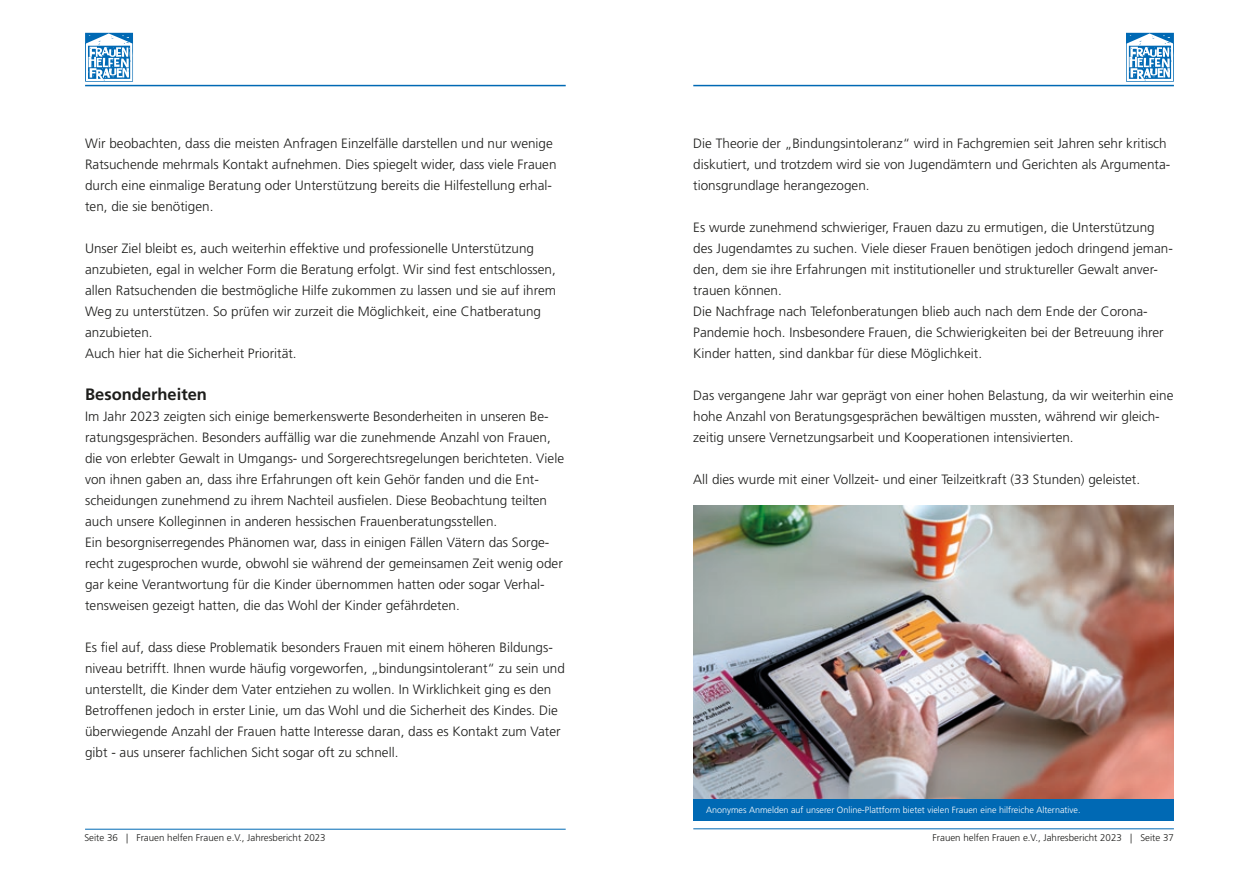
<style>
.page{position:relative;width:1259px;height:893px;background:#fff}
.page>*{position:absolute;margin:0;border:0;box-sizing:border-box;transform-origin:0 0}
.t1{font:700 16.5px "Frutiger LT Std";color:#1d1d1b}
.t2{font:300 13.5px/21px "Frutiger LT Std";color:#1d1d1b}
.t3{font:300 9.75px "Frutiger LT Std";color:#1d1d1b}
.t4{font:300 9px "Frutiger LT Std";color:#fff}
</style>
<div class="page">
<svg style="left:1126px;top:33px;width:48px;height:49px"></svg>
<svg style="left:85px;top:33px;width:48px;height:49px"></svg>
<hr style="left:693px;top:85px;width:481px;height:1px;background:#0069b4">
<hr style="left:85px;top:85px;width:481px;height:1px;background:#0069b4">
<hr style="left:85px;top:829px;width:481px;height:1px;background:#0069b4">
<hr style="left:693px;top:828px;width:481px;height:1px;background:#0069b4">
<img style="left:693px;top:505px;width:481px;height:294px">
<div style="left:693px;top:799px;width:481px;height:21px;background:#0069b4"></div>
<p class="t2" style="left:85px;top:133px;width:473px">Wir beobachten, dass die meisten Anfragen Einzelfälle darstellen und nur wenige Ratsuchende mehrmals Kontakt aufnehmen. Dies spiegelt wider, dass viele Frauen durch eine einmalige Beratung oder Unterstützung bereits die Hilfestellung erhal&shy;ten, die sie benötigen.</p>
<p class="t2" style="left:85px;top:238px;width:472px">Unser Ziel bleibt es, auch weiterhin effektive und professionelle Unterstützung anzubieten, egal in welcher Form die Beratung erfolgt. Wir sind fest entschlossen, allen Ratsuchenden die bestmögliche Hilfe zukommen zu lassen und sie auf ihrem Weg zu unterstützen. So prüfen wir zurzeit die Möglichkeit, eine Chatberatung anzubieten.<br>Auch hier hat die Sicherheit Priorität.</p>
<p class="t1" style="left:85px;top:385px;width:123px">Besonderheiten</p>
<p class="t2" style="left:85px;top:406px;width:480px">Im Jahr 2023 zeigten sich einige bemerkenswerte Besonderheiten in unseren Be&shy;ratungsgesprächen. Besonders auffällig war die zunehmende Anzahl von Frauen, die von erlebter Gewalt in Umgangs- und Sorgerechtsregelungen berichteten. Viele von ihnen gaben an, dass ihre Erfahrungen oft kein Gehör fanden und die Ent&shy;scheidungen zunehmend zu ihrem Nachteil ausfielen. Diese Beobachtung teilten auch unsere Kolleginnen in anderen hessischen Frauenberatungsstellen.<br>Ein besorgniserregendes Phänomen war, dass in einigen Fällen Vätern das Sorge&shy;recht zugesprochen wurde, obwohl sie während der gemeinsamen Zeit wenig oder gar keine Verantwortung für die Kinder übernommen hatten oder sogar Verhal&shy;tensweisen gezeigt hatten, die das Wohl der Kinder gefährdeten.</p>
<p class="t2" style="left:85px;top:637px;width:481px">Es fiel auf, dass diese Problematik besonders Frauen mit einem höheren Bildungs&shy;niveau betrifft. Ihnen wurde häufig vorgeworfen, „bindungsintolerant“ zu sein und unterstellt, die Kinder dem Vater entziehen zu wollen. In Wirklichkeit ging es den Betroffenen jedoch in erster Linie, um das Wohl und die Sicherheit des Kindes. Die überwiegende Anzahl der Frauen hatte Interesse daran, dass es Kontakt zum Vater gibt - aus unserer fachlichen Sicht sogar oft zu schnell.</p>
<p class="t2" style="left:693px;top:133px;width:478px">Die Theorie der „Bindungsintoleranz“ wird in Fachgremien seit Jahren sehr kritisch diskutiert, und trotzdem wird sie von Jugendämtern und Gerichten als Argumenta&shy;tionsgrundlage herangezogen.</p>
<p class="t2" style="left:693px;top:217px;width:481px">Es wurde zunehmend schwieriger, Frauen dazu zu ermutigen, die Unterstützung des Jugendamtes zu suchen. Viele dieser Frauen benötigen jedoch dringend jeman&shy;den, dem sie ihre Erfahrungen mit institutioneller und struktureller Gewalt anver&shy;trauen können.<br>Die Nachfrage nach Telefonberatungen blieb auch nach dem Ende der Corona-Pandemie hoch. Insbesondere Frauen, die Schwierigkeiten bei der Betreuung ihrer Kinder hatten, sind dankbar für diese Möglichkeit.</p>
<p class="t2" style="left:693px;top:385px;width:482px">Das vergangene Jahr war geprägt von einer hohen Belastung, da wir weiterhin eine hohe Anzahl von Beratungsgesprächen bewältigen mussten, während wir gleich&shy;zeitig unsere Vernetzungsarbeit und Kooperationen intensivierten.</p>
<p class="t2" style="left:693px;top:469px;width:448px">All dies wurde mit einer Vollzeit- und einer Teilzeitkraft (33 Stunden) geleistet.</p>
<p class="t4" style="left:706px;top:805px;width:376px">Anonymes Anmelden auf unserer Online-Plattform bietet vielen Frauen eine hilfreiche Alternative.</p>
<p class="t3" style="left:84px;top:832px;width:243px">Seite 36 | Frauen helfen Frauen e.V., Jahresbericht 2023</p>
<p class="t3" style="left:932px;top:832px;width:243px">Frauen helfen Frauen e.V., Jahresbericht 2023 | Seite 37</p>
</div>
